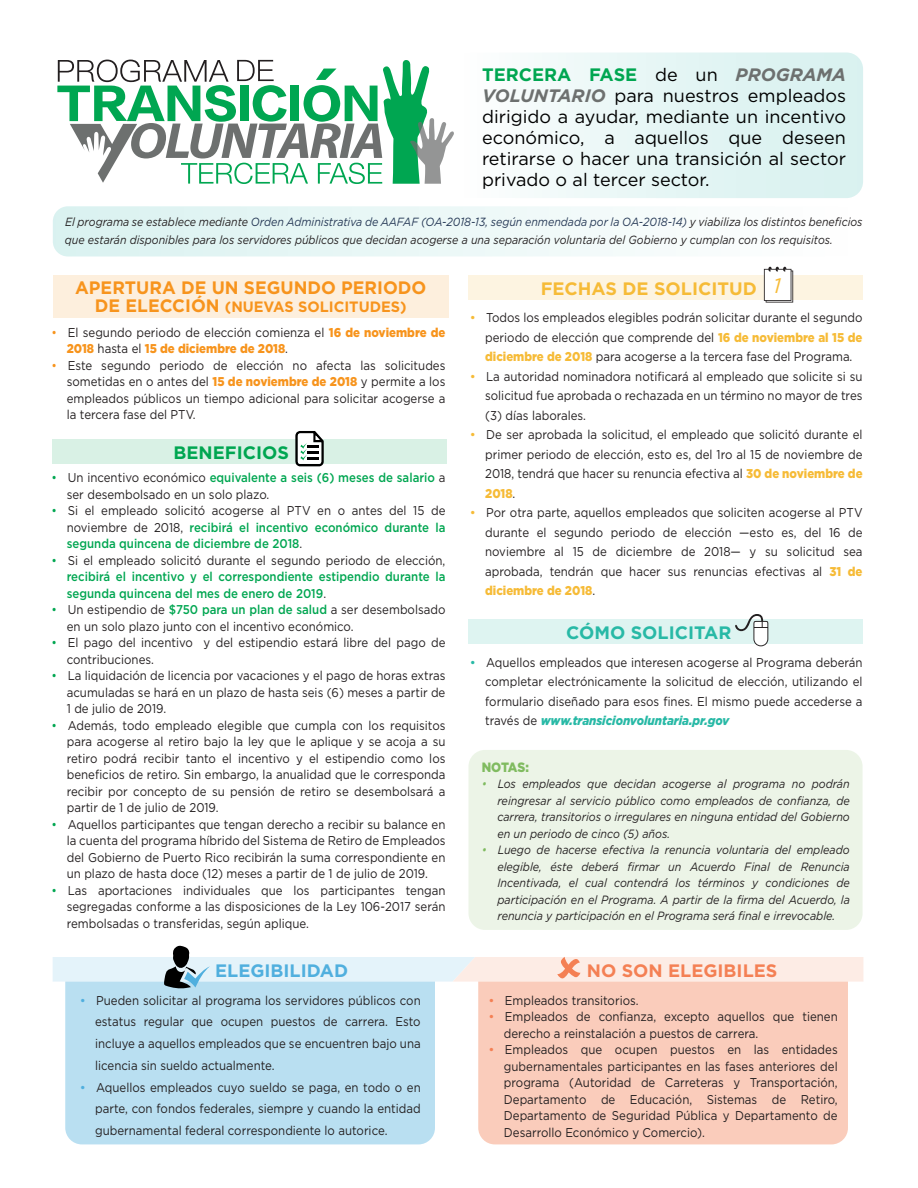
<style>
.page{position:relative;width:918px;height:1188px;background:#fff}
.page>*{position:absolute;margin:0;border:0;box-sizing:border-box;transform-origin:0 0}
.t1{font:italic 21px "Gotham";color:#f6bb37}
.t2{font:18px/21px "Gotham";color:#000;text-align:justify}
.t3{font:700 18px "Gotham";color:#f7941d}
.t4{font:700 18px "Gotham";color:#f6bb37}
.t5{font:700 18px "Gotham";color:#f48054}
.t6{font:700 18px "Gotham";color:#28b9a6}
.t7{font:700 18px "Gotham";color:#50afde}
.t8{font:700 18px "Gotham";color:#00a651}
.t9{font:700 15px "Gotham";color:#f7941d}
.t10{font:900 13.5px "Gotham";letter-spacing:-.02em;color:#80bb60;scale:.9 1}
.t11{font:12.75px/16.5px "Gotham";color:#231f20;text-align:justify;scale:.9 1}
.t12{font:500 12.75px/16.5px "Gotham";color:#00a651;text-align:justify;scale:.9 1}
.t13{font:italic 12px/16.5px "Gotham";color:#231f20;text-align:justify;scale:.9 1}
.t14{font:italic 11.85px/17.2px "Gotham";color:#231f20;scale:.9 1}
.s1{font-weight:700;color:#00a651}
.s2{font-weight:700;font-style:italic;color:#6d706f}
.s3{color:#263956}
.s4{font-size:18px}
.s5{color:#f7941d}
.s6{font-weight:900;color:#f7941d}
.s7{color:#00a651}
.s8{font-weight:500;color:#00a651}
.s9{font-weight:400}
.s10{font-weight:400;color:#231f20}
.s11{color:#50afde}
.s12{color:#f6bb37}
.s13{font-weight:900;color:#f6bb37}
.s14{color:#28b9a6}
.s15{font-weight:900;font-style:italic;color:#28b9a6}
.s16{color:#80bb60}
.s17{color:#f48054}
</style>
<div class="page">
<div style="left:478px;top:989px;width:370px;height:155px;background:#faccbb"></div>
<div style="left:65px;top:989px;width:370px;height:155px;background:#b9dff1"></div>
<div style="left:53px;top:275px;width:395px;height:43px;background:#fdefdd"></div>
<svg style="left:534px;top:52px;width:329px;height:146px"></svg>
<svg style="left:53px;top:206px;width:582px;height:51px"></svg>
<svg style="left:57px;top:60px;width:397px;height:124px"></svg>
<div style="left:468px;top:750px;width:395px;height:180px;background:#ecf4e7;border-radius:17px"></div>
<div style="left:52px;top:440px;width:395px;height:24px;background:#d9f1e5"></div>
<svg style="left:53px;top:946px;width:810px;height:43px"></svg>
<div style="left:468px;top:275px;width:395px;height:25px;background:#fdf4e1"></div>
<svg style="left:295px;top:431px;width:29px;height:35px"></svg>
<svg style="left:764px;top:267px;width:29px;height:36px"></svg>
<div style="left:468px;top:620px;width:395px;height:24px;background:#def4f1"></div>
<svg style="left:735px;top:614px;width:33px;height:32px"></svg>
<h2 class="t2" style="left:482px;top:63px;width:365px"><span class="s1">TERCERA FASE</span> de un <span class="s2">PROGRAMA VOLUNTARIO</span> para nuestros empleados dirigido a ayudar, mediante un incentivo económico, a aquellos que deseen retirarse o hacer una transición al sector privado o al tercer sector.</h2>
<p class="t14" style="left:65px;top:213px;width:888px">El programa se establece mediante <span class="s3">Orden Administrativa de AAFAF (OA-2018-13, según enmendada por la OA-2018-14)</span> y viabiliza los distintos beneficios que estarán disponibles para los servidores públicos que decidan acogerse a una separación voluntaria del Gobierno y cumplan con los requisitos.</p>
<h2 class="t3" style="left:75px;top:276px;width:353px">APERTURA DE UN SEGUNDO PERIODO</h2>
<p class="t9" style="left:95px;top:297px;width:313px"><span class="s4">DE ELECCIÓN</span> (NUEVAS SOLICITUDES)</p>
<p class="t11" style="left:67px;top:324px;width:422px;text-indent:-15px"><span class="s5">•</span> El segundo periodo de elección comienza el <span class="s6">16 de noviembre de<br>2018</span> hasta el <span class="s6">15 de diciembre de 2018</span>.</p>
<p class="t11" style="left:67px;top:357px;width:422px;text-indent:-15px"><span class="s5">•</span> Este segundo periodo de elección no afecta las solicitudes sometidas en o antes del <span class="s6">15 de noviembre de 2018</span> y permite a los empleados públicos un tiempo adicional para solicitar acogerse a la tercera fase del PTV.</p>
<h2 class="t8" style="left:174px;top:441px;width:117px">BENEFICIOS</h2>
<p class="t11" style="left:67px;top:469px;width:422px;text-indent:-15px"><span class="s7">•</span> Un incentivo económico <span class="s8">equivalente a seis (6) meses de salario</span> a ser desembolsado en un solo plazo.</p>
<p class="t12" style="left:67px;top:502px;width:422px;text-indent:-15px"><span class="s9">•</span> <span class="s10">Si el empleado solicitó acogerse al PTV en o antes del 15 de noviembre de 2018,</span> recibirá el incentivo económico durante la segunda quincena de diciembre de 2018<span class="s10">.</span></p>
<p class="t12" style="left:67px;top:552px;width:422px;text-indent:-15px"><span class="s9">•</span> <span class="s10">Si el empleado solicitó durante el segundo periodo de elección, </span>recibirá el incentivo y el correspondiente estipendio durante la segunda quincena del mes de enero de 2019<span class="s10">.</span></p>
<p class="t11" style="left:67px;top:601px;width:422px;text-indent:-15px"><span class="s7">•</span> Un estipendio de <span class="s8">$750 para un plan de salud</span> a ser desembolsado en un solo plazo junto con el incentivo económico.</p>
<p class="t11" style="left:67px;top:634px;width:422px;text-indent:-15px"><span class="s7">•</span> El pago del incentivo y del estipendio estará libre del pago de contribuciones.</p>
<p class="t11" style="left:67px;top:667px;width:422px;text-indent:-15px"><span class="s7">•</span> La liquidación de licencia por vacaciones y el pago de horas extras acumuladas se hará en un plazo de hasta seis (6) meses a partir de 1 de julio de 2019.</p>
<p class="t11" style="left:67px;top:717px;width:422px;text-indent:-15px"><span class="s7">•</span> Además, todo empleado elegible que cumpla con los requisitos para acogerse al retiro bajo la ley que le aplique y se acoja a su retiro podrá recibir tanto el incentivo y el estipendio como los beneficios de retiro. Sin embargo, la anualidad que le corresponda recibir por concepto de su pensión de retiro se desembolsará a partir de 1 de julio de 2019.</p>
<p class="t11" style="left:67px;top:816px;width:422px;text-indent:-15px"><span class="s7">•</span> Aquellos participantes que tengan derecho a recibir su balance en la cuenta del programa híbrido del Sistema de Retiro de Empleados del Gobierno de Puerto Rico recibirán la suma correspondiente en un plazo de hasta doce (12) meses a partir de 1 de julio de 2019.</p>
<p class="t11" style="left:67px;top:882px;width:422px;text-indent:-15px"><span class="s7">•</span> Las aportaciones individuales que los participantes tengan segregadas conforme a las disposiciones de la Ley 106-2017 serán rembolsadas o transferidas, según aplique.</p>
<h2 class="t7" style="left:215px;top:959px;width:135px">ELEGIBILIDAD</h2>
<p class="t11" style="left:95px;top:989px;width:363px;line-height:21.8px;text-indent:-15px"><span class="s11">•</span> Pueden solicitar al programa los servidores públicos con estatus regular que ocupen puestos de carrera. Esto incluye a aquellos empleados que se encuentren bajo una licencia sin sueldo actualmente.</p>
<p class="t11" style="left:95px;top:1076px;width:363px;line-height:21.8px;text-indent:-15px"><span class="s11">•</span> Aquellos empleados cuyo sueldo se paga, en todo o en parte, con fondos federales, siempre y cuando la entidad gubernamental federal correspondiente lo autorice.</p>
<h2 class="t4" style="left:541px;top:277px;width:218px">FECHAS DE SOLICITUD</h2>
<h1 class="t1" style="left:773px;top:272px;width:9px">1</h1>
<p class="t11" style="left:485px;top:308px;width:421px;line-height:19.5px;text-indent:-15px"><span class="s12">•</span> Todos los empleados elegibles podrán solicitar durante el segundo periodo de elección que comprende del <span class="s13">16 de noviembre al 15 de diciembre de 2018</span> para acogerse a la tercera fase del Programa.</p>
<p class="t11" style="left:485px;top:366px;width:421px;line-height:19.5px;text-indent:-15px"><span class="s12">•</span> La autoridad nominadora notificará al empleado que solicite si su solicitud fue aprobada o rechazada en un término no mayor de tres (3) días laborales.</p>
<p class="t11" style="left:485px;top:425px;width:421px;line-height:19.5px;text-indent:-15px"><span class="s12">•</span> De ser aprobada la solicitud, el empleado que solicitó durante el primer periodo de elección, esto es, del 1ro al 15 de noviembre de 2018, tendrá que hacer su renuncia efectiva al <span class="s13">30 de noviembre de 2018</span>.</p>
<p class="t11" style="left:485px;top:503px;width:421px;line-height:19.5px;text-indent:-15px"><span class="s12">•</span> Por otra parte, aquellos empleados que soliciten acogerse al PTV durante el segundo periodo de elección —esto es, del 16 de noviembre al 15 de diciembre de 2018— y su solicitud sea aprobada, tendrán que hacer sus renuncias efectivas al <span class="s13">31 de diciembre de 2018</span>.</p>
<h2 class="t6" style="left:566px;top:621px;width:167px">CÓMO SOLICITAR</h2>
<p class="t11" style="left:485px;top:652px;width:421px;line-height:19.5px;text-indent:-15px"><span class="s14">•</span> Aquellos empleados que interesen acogerse al Programa deberán completar electrónicamente la solicitud de elección, utilizando el formulario diseñado para esos fines. El mismo puede accederse a través de <span class="s15">www.transicionvoluntaria.pr.gov</span></p>
<p class="t10" style="left:482px;top:758px;width:54px">NOTAS:</p>
<p class="t13" style="left:497px;top:775px;width:393px;text-indent:-16px"><span class="s16">•</span> Los empleados que decidan acogerse al programa no podrán reingresar al servicio público como empleados de confianza, de carrera, transitorios o irregulares en ninguna entidad del Gobierno en un periodo de cinco (5) años.</p>
<p class="t13" style="left:497px;top:841px;width:393px;text-indent:-16px"><span class="s16">•</span> Luego de hacerse efectiva la renuncia voluntaria del empleado elegible, éste deberá firmar un Acuerdo Final de Renuncia Incentivada, el cual contendrá los términos y condiciones de participación en el Programa. A partir de la firma del Acuerdo, la renuncia y participación en el Programa será final e irrevocable.</p>
<h2 class="t5" style="left:587px;top:959px;width:192px">NO SON ELEGIBILES</h2>
<p class="t11" style="left:488px;top:991px;width:168px"><span class="s17">•</span> Empleados transitorios.</p>
<p class="t11" style="left:504px;top:1008px;width:372px;text-indent:-15px"><span class="s17">•</span> Empleados de confianza, excepto aquellos que tienen derecho a reinstalación a puestos de carrera.</p>
<p class="t11" style="left:504px;top:1041px;width:372px;text-indent:-15px"><span class="s17">•</span> Empleados que ocupen puestos en las entidades gubernamentales participantes en las fases anteriores del programa (Autoridad de Carreteras y Transportación, Departamento de Educación, Sistemas de Retiro, Departamento de Seguridad Pública y Departamento de Desarrollo Económico y Comercio).</p>
</div>
